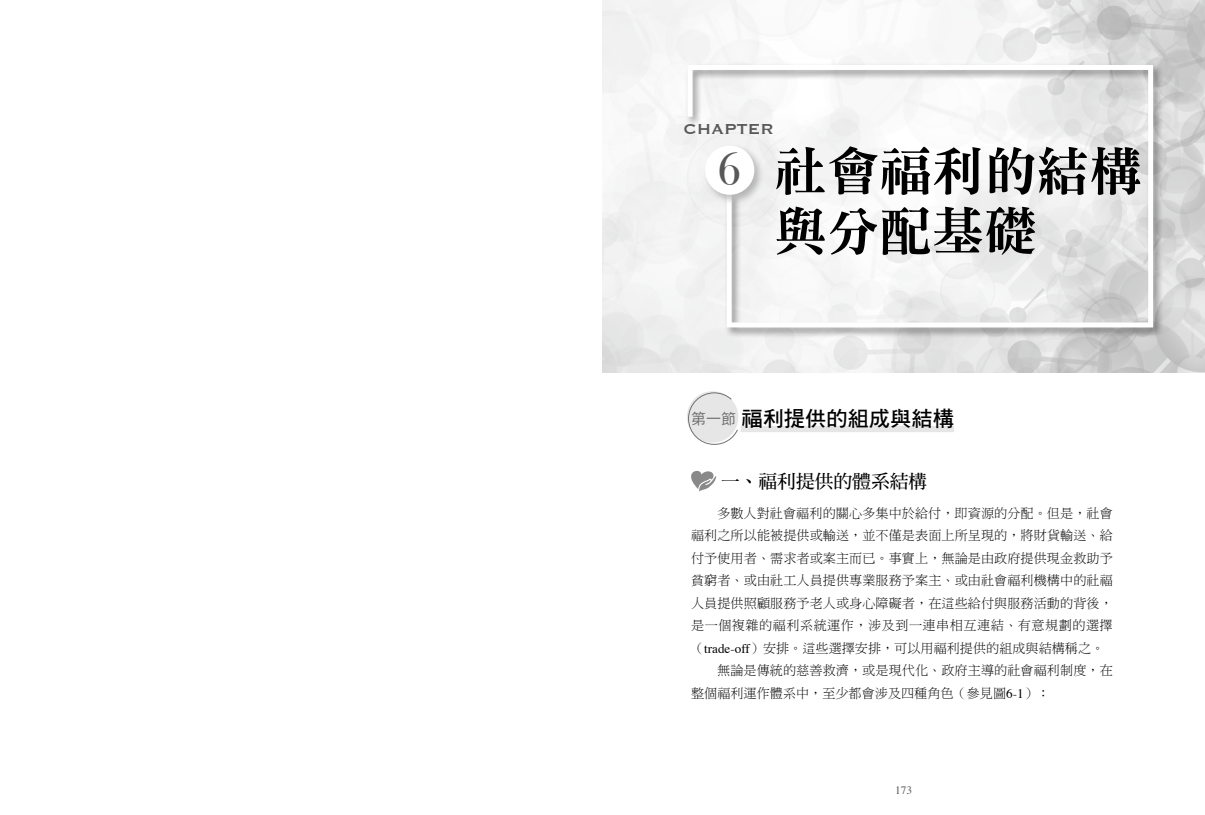
<style>
.page{position:relative;width:1205px;height:815px;background:#fff}
.page>*{position:absolute;margin:0;border:0;box-sizing:border-box;transform-origin:0 0}
.t1{font:52.5px/60px "DF Ming Std W9";color:#000}
.t2{font:21.25px "DF Hei Std W7";color:#000}
.t3{font:18.75px "DF Ming Std W7";color:#000}
.t4{font:18.75px "Copperplate";color:#595757}
.t5{font:13.12px "DF Ming Std W3";letter-spacing:.005em;color:#000}
.t6{font:13.12px "DF Ming Std W3";letter-spacing:.035em;color:#000}
.t7{font:11.25px "Times";color:#595757}
.s1{font-family:"Bodoni Svty Two ITCTT";font-size:45.62px;color:#595757}
.s2{font-family:"DF Hei Std W5";font-size:15px;color:#727171}
.s3{font-family:"Times"}
</style>
<div class="page">
<svg style="left:688px;top:393px;width:50px;height:52px"></svg>
<img style="left:602px;top:0;width:603px;height:372px">
<div style="left:685px;top:62px;width:479px;height:277px;background:#000;opacity:.45"></div>
<svg style="left:685px;top:62px;width:470px;height:268px"></svg>
<div style="left:702px;top:143px;width:63px;height:62px;background:#000;opacity:.25"></div>
<div style="left:705px;top:146px;width:49px;height:49px;background:#fff;border-radius:50%"></div>
<div style="left:741px;top:426px;width:213px;height:6px;background:#e6e6e6"></div>
<svg style="left:691px;top:471px;width:25px;height:21px"></svg>
<h3 class="t4" style="left:683px;top:117px;width:92px">CHAPTER</h3>
<h1 class="t1" style="left:774px;top:140px;width:369px;text-indent:-57px"><span class="s1">6</span> 社會福利的結構與分配基礎</h1>
<h2 class="t2" style="left:691px;top:407px;width:264px"><span class="s2">第一節</span>福利提供的組成與結構</h2>
<h3 class="t3" style="left:721px;top:471px;width:208px">一、福利提供的體系結構</h3>
<p class="t5" style="left:717px;top:506px;width:397px">多數人對社會福利的關心多集中於給付，即資源的分配。但是，社會</p>
<p class="t5" style="left:691px;top:529px;width:423px">福利之所以能被提供或輸送，並不僅是表面上所呈現的，將財貨輸送、給</p>
<p class="t5" style="left:691px;top:551px;width:423px">付予使用者、需求者或案主而已。事實上，無論是由政府提供現金救助予</p>
<p class="t5" style="left:691px;top:574px;width:423px">貧窮者、或由社工人員提供專業服務予案主、或由社會福利機構中的社福</p>
<p class="t5" style="left:691px;top:596px;width:423px">人員提供照顧服務予老人或身心障礙者，在這些給付與服務活動的背後，</p>
<p class="t6" style="left:691px;top:619px;width:423px">是一個複雜的福利系統運作，涉及到一連串相互連結、有意規劃的選擇</p>
<p class="t5" style="left:691px;top:641px;width:415px">（<span class="s3">trade-off</span>）安排。這些選擇安排，可以用福利提供的組成與結構稱之。</p>
<p class="t5" style="left:717px;top:664px;width:397px">無論是傳統的慈善救濟，或是現代化、政府主導的社會福利制度，在</p>
<p class="t5" style="left:691px;top:686px;width:360px">整個福利運作體系中，至少都會涉及四種角色（參見圖<span class="s3">6-1</span>）：</p>
<p class="t7" style="left:895px;top:783px;width:18px">173</p>
</div>
